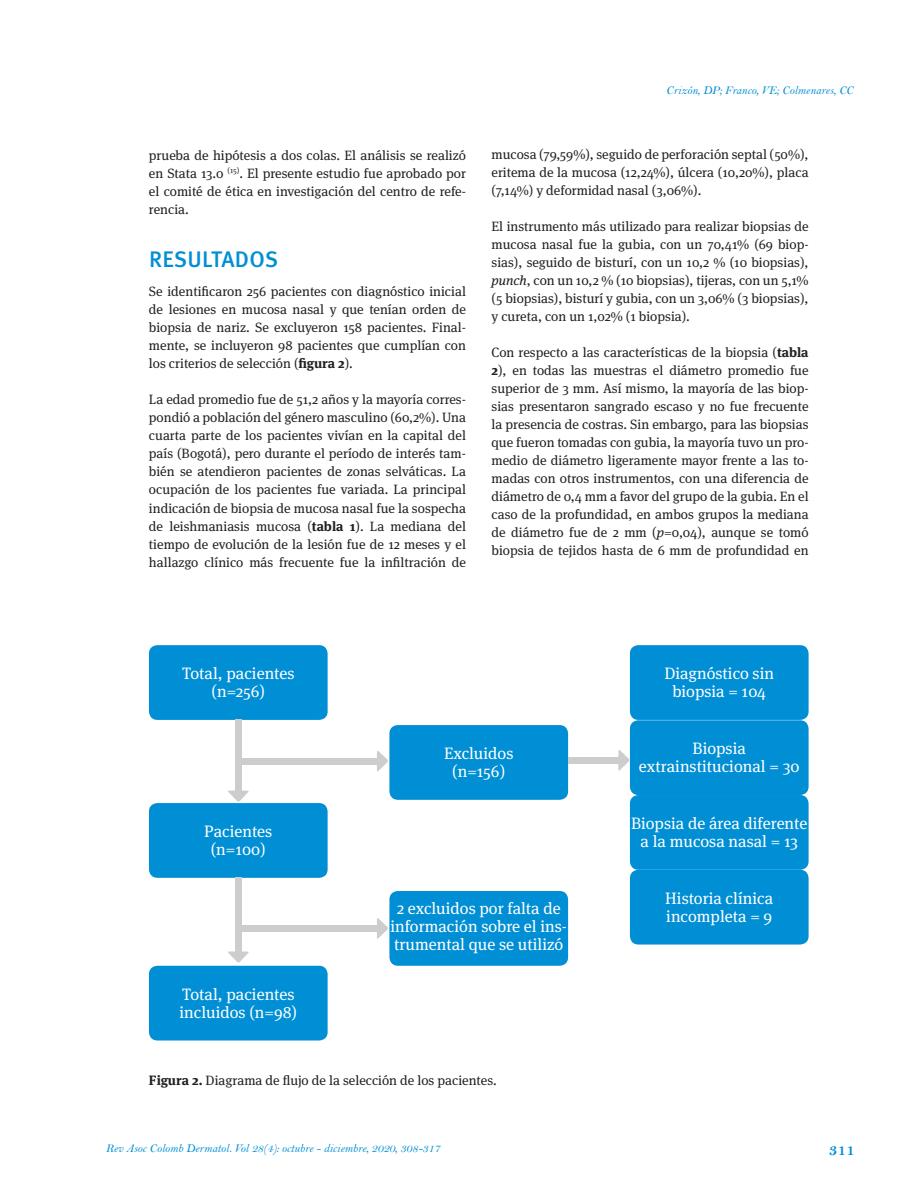
<style>
.page{position:relative;width:915px;height:1191px;background:#fff}
.page>*{position:absolute;margin:0;border:0;box-sizing:border-box;transform-origin:0 0}
.subtitulo{font:500 22.5px "Meta Pro";letter-spacing:.01em;color:#008fd5}
.caja_texto{font:16.5px/18px "Meta Serif OT";color:#fff;text-align:center}
.t1{font:16.5px "Bell MT Bold";color:#008fd5}
.caja_texto-2{font:13.5px/18px "Meta Serif OT";color:#231f20;text-align:justify}
.marcacion{font:12px "Bell MT Italic";color:#008fd5}
.s1{font-weight:700}
.s2{font-style:italic}
</style>
<div class="page">
<div style="left:149px;top:645px;width:178px;height:75px;background:#008fd5;border-radius:9px"></div>
<div style="left:389px;top:725px;width:179px;height:75px;background:#008fd5;border-radius:9px"></div>
<div style="left:629px;top:645px;width:179px;height:75px;background:#008fd5;border-radius:9px"></div>
<div style="left:629px;top:720px;width:179px;height:75px;background:#008fd5;border-radius:9px"></div>
<div style="left:629px;top:795px;width:179px;height:74px;background:#008fd5;border-radius:9px"></div>
<div style="left:629px;top:869px;width:179px;height:75px;background:#008fd5;border-radius:9px"></div>
<div style="left:389px;top:891px;width:179px;height:74px;background:#008fd5;border-radius:9px"></div>
<div style="left:149px;top:803px;width:178px;height:74px;background:#008fd5;border-radius:9px"></div>
<div style="left:149px;top:965px;width:178px;height:75px;background:#008fd5;border-radius:9px"></div>
<svg style="left:228px;top:790px;width:21px;height:12px"></svg>
<svg style="left:377px;top:751px;width:11px;height:21px"></svg>
<svg style="left:377px;top:918px;width:11px;height:21px"></svg>
<svg style="left:618px;top:749px;width:12px;height:22px"></svg>
<svg style="left:228px;top:951px;width:21px;height:12px"></svg>
<div style="left:235px;top:720px;width:6px;height:74px;background:#cdcdcd"></div>
<div style="left:240px;top:758px;width:141px;height:6px;background:#cdcdcd"></div>
<div style="left:240px;top:925px;width:141px;height:6px;background:#cdcdcd"></div>
<div style="left:568px;top:757px;width:51px;height:6px;background:#cdcdcd"></div>
<div style="left:235px;top:877px;width:6px;height:75px;background:#cdcdcd"></div>
<p class="caja_texto-2" style="left:149px;top:146px;width:318px">prueba de hipótesis a dos colas. El análisis se realizó en Stata 13.0 <sup>(15)</sup>. El presente estudio fue aprobado por el comité de ética en investigación del centro de refe&shy;rencia.</p>
<p class="subtitulo" style="left:149px;top:245px;width:131px">RESULTADOS</p>
<p class="caja_texto-2" style="left:149px;top:283px;width:318px">Se identificaron 256 pacientes con diagnóstico inicial de lesiones en mucosa nasal y que tenían orden de biopsia de nariz. Se excluyeron 158 pacientes. Final&shy;mente, se incluyeron 98 pacientes que cumplían con los criterios de selección (<span class="s1">figura 2</span>).</p>
<p class="caja_texto-2" style="left:149px;top:391px;width:318px">La edad promedio fue de 51,2 años y la mayoría corres&shy;pondió a población del género masculino (60,2%). Una cuarta parte de los pacientes vivían en la capital del país (Bogotá), pero durante el período de interés tam&shy;bién se atendieron pacientes de zonas selváticas. La ocupación de los pacientes fue variada. La principal indicación de biopsia de mucosa nasal fue la sospecha de leishmaniasis mucosa (<span class="s1">tabla 1</span>). La mediana del tiempo de evolución de la lesión fue de 12 meses y el hallazgo clínico más frecuente fue la infiltración de</p>
<p class="marcacion" style="left:666px;top:83px;width:189px">Crizón, DP; Franco, VE; Colmenares, CC</p>
<p class="caja_texto-2" style="left:491px;top:146px;width:318px">mucosa (79,59%), seguido de perforación septal (50%), eritema de la mucosa (12,24%), úlcera (10,20%), placa (7,14%) y deformidad nasal (3,06%).</p>
<p class="caja_texto-2" style="left:491px;top:218px;width:318px">El instrumento más utilizado para realizar biopsias de mucosa nasal fue la gubia, con un 70,41% (69 biop&shy;sias), seguido de bisturí, con un 10,2 % (10 biopsias), <span class="s2">punch</span>, con un 10,2 % (10 biopsias), tijeras, con un 5,1% (5 biopsias), bisturí y gubia, con un 3,06% (3 biopsias), y cureta, con un 1,02% (1 biopsia).</p>
<p class="caja_texto-2" style="left:491px;top:344px;width:318px">Con respecto a las características de la biopsia (<span class="s1">tabla 2</span>), en todas las muestras el diámetro promedio fue superior de 3 mm. Así mismo, la mayoría de las biop&shy;sias presentaron sangrado escaso y no fue frecuente la presencia de costras. Sin embargo, para las biopsias que fueron tomadas con gubia, la mayoría tuvo un pro&shy;medio de diámetro ligeramente mayor frente a las to&shy;madas con otros instrumentos, con una diferencia de diámetro de 0,4 mm a favor del grupo de la gubia. En el caso de la profundidad, en ambos grupos la mediana de diámetro fue de 2 mm (<span class="s2">p</span>=0,04), aunque se tomó biopsia de tejidos hasta de 6 mm de profundidad en</p>
<p class="caja_texto" style="left:182px;top:665px;width:114px">Total, pacientes (n=256)</p>
<p class="caja_texto" style="left:664px;top:665px;width:111px">Diagnóstico sin biopsia = 104</p>
<p class="caja_texto" style="left:204px;top:822px;width:70px">Pacientes (n=100)</p>
<p class="caja_texto" style="left:179px;top:985px;width:119px;text-align:left">Total, pacientes incluidos (n=98)</p>
<p class="caja_texto" style="left:444px;top:744px;width:71px">Excluidos (n=156)</p>
<p class="caja_texto" style="left:390px;top:899px;width:178px">2 excluidos por falta de información sobre el ins&shy;trumental que se utilizó</p>
<p class="caja_texto-2" style="left:149px;top:1071px;width:349px"><span class="s1">Figura 2.</span> Diagrama de flujo de la selección de los pacientes.</p>
<p class="marcacion" style="left:106px;top:1141px;width:336px">Rev Asoc Colomb Dermatol. Vol 28(4): octubre - diciembre, 2020, 308-317</p>
<p class="caja_texto" style="left:638px;top:740px;width:162px">Biopsia extrainstitucional = 30</p>
<p class="caja_texto" style="left:631px;top:814px;width:178px">Biopsia de área diferente a la mucosa nasal = 13</p>
<p class="caja_texto" style="left:665px;top:889px;width:109px;text-align:left">Historia clínica incompleta = 9</p>
<p class="t1" style="left:828px;top:1140px;width:28px">311</p>
</div>
